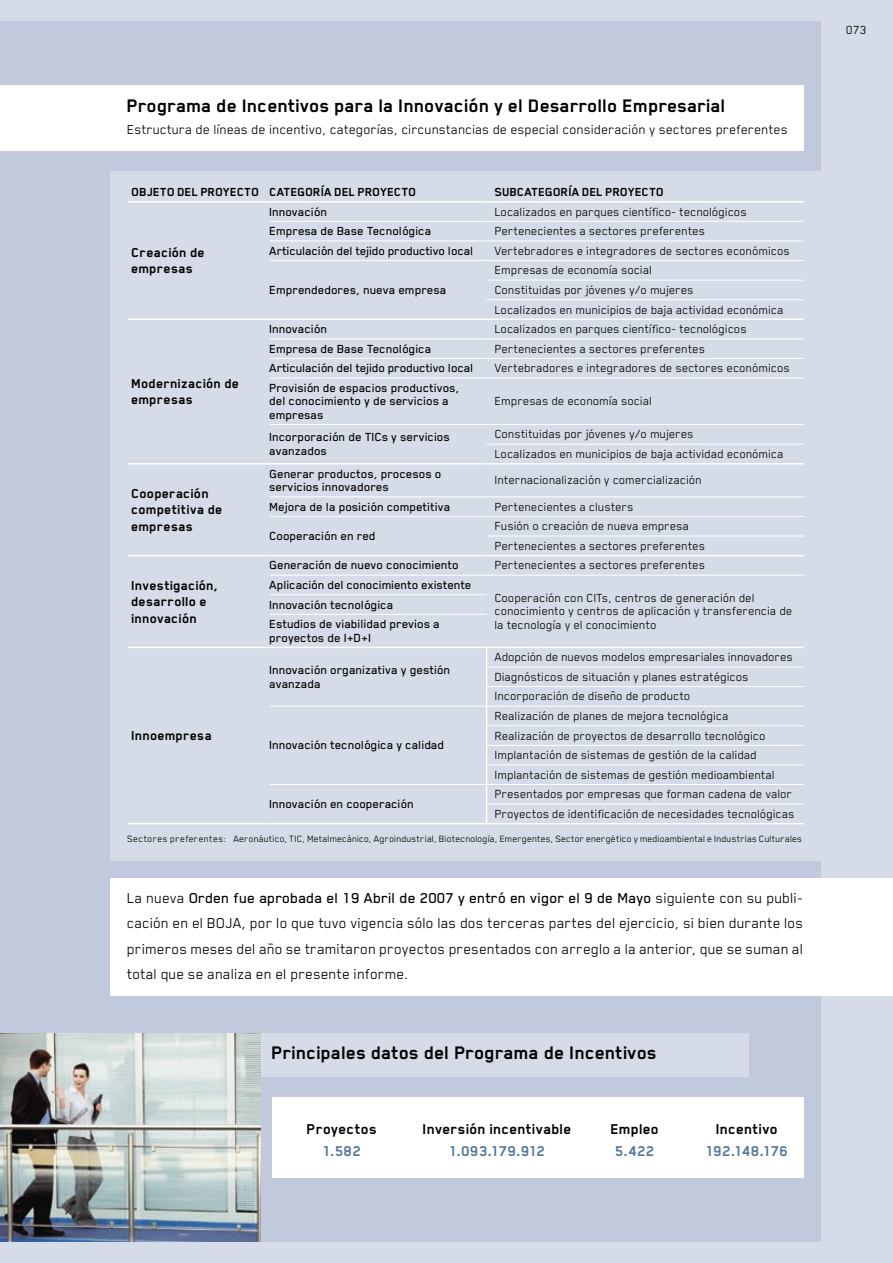
<style>
.page{position:relative;width:893px;height:1263px;background:#d5dbe7}
.page>*{position:absolute;margin:0;border:0;box-sizing:border-box;transform-origin:0 0}
.t1{font:700 21px "Blender";color:#000}
.t2{font:16.5px/25.5px "Blender";color:#000;text-align:justify}
.t3{font:700 16.5px "Blender";letter-spacing:.005em;color:#000}
.t4{font:700 16.5px "Blender";letter-spacing:.01em;color:#5777a0}
.t5{font:700 16.5px "Blender";letter-spacing:-.02em;color:#5777a0}
.t6{font:700 15px/16.5px "Blender";letter-spacing:.01em;color:#000}
.t7{font:15px "Blender";color:#000}
.t8{font:13.5px/19.5px "Blender";color:#000}
.t9{font:500 13.5px/13.5px "Blender";color:#000}
.t10{font:700 13.5px "Blender";letter-spacing:-.01em;color:#000}
.t11{font:10.5px "Blender";letter-spacing:.005em;color:#000}
.s1{font-weight:500}
</style>
<div class="page">
<div style="left:0;top:21px;width:821px;height:1221px;background:#c0cadc"></div>
<div style="left:111px;top:171px;width:782px;height:689px;background:#d5dbe7"></div>
<div style="left:0;top:85px;width:804px;height:66px;background:#fff"></div>
<div style="left:0;top:1033px;width:748px;height:43px;background:#d5dbe7"></div>
<div style="left:111px;top:878px;width:782px;height:118px;background:#fff"></div>
<div style="left:272px;top:1097px;width:532px;height:81px;background:#fff"></div>
<img style="left:0;top:1033px;width:260px;height:208px">
<hr style="left:128px;top:201px;width:142px;height:1px;background:#fff">
<hr style="left:270px;top:201px;width:217px;height:1px;background:#fff">
<hr style="left:487px;top:201px;width:317px;height:1px;background:#fff">
<hr style="left:270px;top:221px;width:217px;height:1px;background:#fff">
<hr style="left:487px;top:221px;width:317px;height:1px;background:#fff">
<hr style="left:270px;top:241px;width:217px;height:1px;background:#fff">
<hr style="left:487px;top:241px;width:317px;height:1px;background:#fff">
<hr style="left:270px;top:260px;width:217px;height:1px;background:#fff">
<hr style="left:487px;top:260px;width:317px;height:1px;background:#fff">
<hr style="left:487px;top:280px;width:317px;height:1px;background:#fff">
<hr style="left:487px;top:299px;width:317px;height:1px;background:#fff">
<hr style="left:128px;top:318px;width:142px;height:2px;background:#fff">
<hr style="left:270px;top:318px;width:217px;height:2px;background:#fff">
<hr style="left:487px;top:318px;width:317px;height:2px;background:#fff">
<hr style="left:270px;top:338px;width:217px;height:1px;background:#fff">
<hr style="left:487px;top:338px;width:317px;height:1px;background:#fff">
<hr style="left:270px;top:358px;width:217px;height:1px;background:#fff">
<hr style="left:487px;top:358px;width:317px;height:1px;background:#fff">
<hr style="left:270px;top:378px;width:217px;height:1px;background:#fff">
<hr style="left:487px;top:378px;width:317px;height:1px;background:#fff">
<hr style="left:270px;top:424px;width:217px;height:1px;background:#fff">
<hr style="left:487px;top:424px;width:317px;height:1px;background:#fff">
<hr style="left:487px;top:444px;width:317px;height:1px;background:#fff">
<hr style="left:128px;top:463px;width:142px;height:1px;background:#fff">
<hr style="left:270px;top:463px;width:217px;height:1px;background:#fff">
<hr style="left:487px;top:463px;width:317px;height:1px;background:#fff">
<hr style="left:270px;top:496px;width:217px;height:1px;background:#fff">
<hr style="left:487px;top:496px;width:317px;height:1px;background:#fff">
<hr style="left:270px;top:516px;width:217px;height:1px;background:#fff">
<hr style="left:487px;top:516px;width:317px;height:1px;background:#fff">
<hr style="left:487px;top:536px;width:317px;height:1px;background:#fff">
<hr style="left:128px;top:555px;width:142px;height:1px;background:#fff">
<hr style="left:270px;top:555px;width:217px;height:1px;background:#fff">
<hr style="left:487px;top:555px;width:317px;height:1px;background:#fff">
<hr style="left:270px;top:575px;width:217px;height:1px;background:#fff">
<hr style="left:487px;top:575px;width:317px;height:1px;background:#fff">
<hr style="left:270px;top:594px;width:217px;height:1px;background:#fff">
<hr style="left:270px;top:614px;width:217px;height:1px;background:#fff">
<hr style="left:128px;top:647px;width:142px;height:1px;background:#fff">
<hr style="left:128px;top:823px;width:142px;height:1px;background:#fff">
<hr style="left:270px;top:647px;width:217px;height:1px;background:#fff">
<hr style="left:487px;top:647px;width:317px;height:1px;background:#fff">
<hr style="left:487px;top:667px;width:317px;height:1px;background:#fff">
<hr style="left:487px;top:686px;width:317px;height:1px;background:#fff">
<hr style="left:270px;top:706px;width:217px;height:1px;background:#fff">
<hr style="left:487px;top:706px;width:317px;height:1px;background:#fff">
<hr style="left:487px;top:725px;width:317px;height:1px;background:#fff">
<hr style="left:487px;top:745px;width:317px;height:1px;background:#fff">
<hr style="left:487px;top:764px;width:317px;height:1px;background:#fff">
<hr style="left:270px;top:784px;width:217px;height:1px;background:#fff">
<hr style="left:270px;top:823px;width:217px;height:1px;background:#fff">
<hr style="left:487px;top:784px;width:317px;height:1px;background:#fff">
<hr style="left:487px;top:804px;width:317px;height:1px;background:#fff">
<svg style="left:486px;top:648px;width:1px;height:175px"></svg>
<hr style="left:487px;top:823px;width:317px;height:1px;background:#fff">
<h1 class="t1" style="left:128px;top:94px;width:600px">Programa de Incentivos para la Innovación y el Desarrollo Empresarial</h1>
<p class="t7" style="left:128px;top:121px;width:662px">Estructura de líneas de incentivo, categorías, circunstancias de especial consideración y sectores preferentes</p>
<p class="t10" style="left:132px;top:185px;width:287px">OBJETO DEL PROYECTO CATEGORÍA DEL PROYECTO</p>
<p class="t10" style="left:495px;top:185px;width:171px">SUBCATEGORÍA DEL PROYECTO</p>
<p class="t6" style="left:132px;top:244px;width:75px">Creación de empresas</p>
<p class="t6" style="left:132px;top:375px;width:109px">Modernización de empresas</p>
<p class="t6" style="left:132px;top:485px;width:93px">Cooperación competitiva de empresas</p>
<p class="t6" style="left:132px;top:576px;width:88px">Investigación, desarrollo e innovación</p>
<p class="t6" style="left:132px;top:727px;width:82px">Innoempresa</p>
<p class="t9" style="left:270px;top:204px;width:59px">Innovación</p>
<p class="t8" style="left:495px;top:201px;width:254px">Localizados en parques científico- tecnológicos</p>
<p class="t9" style="left:270px;top:224px;width:164px">Empresa de Base Tecnológica</p>
<p class="t8" style="left:495px;top:221px;width:212px">Pertenecientes a sectores preferentes</p>
<p class="t9" style="left:270px;top:243px;width:206px">Articulación del tejido productivo local</p>
<p class="t8" style="left:495px;top:240px;width:297px">Vertebradores e integradores de sectores económicos</p>
<p class="t9" style="left:270px;top:283px;width:179px">Emprendedores, nueva empresa</p>
<p class="t8" style="left:495px;top:260px;width:290px">Empresas de economía social<br>Constituidas por jóvenes y/o mujeres<br>Localizados en municipios de baja actividad económica</p>
<p class="t9" style="left:270px;top:322px;width:59px">Innovación</p>
<p class="t8" style="left:495px;top:319px;width:254px">Localizados en parques científico- tecnológicos</p>
<p class="t9" style="left:270px;top:341px;width:164px">Empresa de Base Tecnológica</p>
<p class="t8" style="left:495px;top:338px;width:212px">Pertenecientes a sectores preferentes</p>
<p class="t9" style="left:270px;top:361px;width:206px">Articulación del tejido productivo local</p>
<p class="t8" style="left:495px;top:358px;width:297px">Vertebradores e integradores de sectores económicos</p>
<p class="t9" style="left:270px;top:380px;width:192px">Provisión de espacios productivos, del conocimiento y de servicios a empresas</p>
<p class="t8" style="left:495px;top:391px;width:159px">Empresas de economía social</p>
<p class="t9" style="left:270px;top:430px;width:182px">Incorporación de TICs y servicios avanzados</p>
<p class="t8" style="left:495px;top:424px;width:290px">Constituidas por jóvenes y/o mujeres<br>Localizados en municipios de baja actividad económica</p>
<p class="t9" style="left:270px;top:466px;width:174px">Generar productos, procesos o servicios innovadores</p>
<p class="t8" style="left:495px;top:470px;width:209px">Internacionalización y comercialización</p>
<p class="t9" style="left:270px;top:499px;width:183px">Mejora de la posición competitiva</p>
<p class="t8" style="left:495px;top:496px;width:141px">Pertenecientes a clusters</p>
<p class="t9" style="left:270px;top:529px;width:108px">Cooperación en red</p>
<p class="t8" style="left:495px;top:516px;width:212px">Fusión o creación de nueva empresa<br>Pertenecientes a sectores preferentes</p>
<p class="t9" style="left:270px;top:558px;width:191px">Generación de nuevo conocimiento</p>
<p class="t8" style="left:495px;top:555px;width:212px">Pertenecientes a sectores preferentes</p>
<p class="t9" style="left:270px;top:578px;width:204px">Aplicación del conocimiento existente</p>
<p class="t8" style="left:495px;top:590px;width:299px;line-height:13.5px">Cooperación con CITs, centros de generación del conocimiento y centros de aplicación y transferencia de la tecnología y el conocimiento</p>
<p class="t9" style="left:270px;top:594px;width:172px;line-height:19.5px">Innovación tecnológica<br>Estudios de viabilidad previos a</p>
<p class="t9" style="left:270px;top:630px;width:103px">proyectos de I+D+I</p>
<p class="t9" style="left:270px;top:663px;width:182px">Innovación organizativa y gestión avanzada</p>
<p class="t9" style="left:270px;top:738px;width:176px">Innovación tecnológica y calidad</p>
<p class="t8" style="left:495px;top:647px;width:300px">Adopción de nuevos modelos empresariales innovadores<br>Diagnósticos de situación y planes estratégicos<br>Incorporación de diseño de producto</p>
<p class="t8" style="left:495px;top:706px;width:282px">Realización de planes de mejora tecnológica Realización de proyectos de desarrollo tecnológico Implantación de sistemas de gestión de la calidad Implantación de sistemas de gestión medioambiental</p>
<p class="t9" style="left:270px;top:797px;width:146px">Innovación en cooperación</p>
<p class="t8" style="left:495px;top:784px;width:302px">Presentados por empresas que forman cadena de valor<br>Proyectos de identificación de necesidades tecnológicas</p>
<p class="t11" style="left:128px;top:833px;width:676px">Sectores preferentes: Aeronáutico, TIC, Metalmecánico, Agroindustrial, Biotecnología, Emergentes, Sector energético y medioambiental e Industrias Culturales</p>
<p class="t2" style="left:128px;top:884px;width:678px">La nueva <span class="s1">Orden fue aprobada el 19 Abril de 2007 y entró en vigor el 9 de Mayo</span> siguiente con su publi&shy;cación en el BOJA, por lo que tuvo vigencia sólo las dos terceras partes del ejercicio, si bien durante los primeros meses del año se tramitaron proyectos presentados con arreglo a la anterior, que se suman al total que se analiza en el presente informe.</p>
<h1 class="t1" style="left:272px;top:1042px;width:387px">Principales datos del Programa de Incentivos</h1>
<p class="t3" style="left:307px;top:1120px;width:72px">Proyectos</p>
<p class="t3" style="left:423px;top:1120px;width:150px">Inversión incentivable</p>
<p class="t3" style="left:611px;top:1120px;width:50px">Empleo</p>
<p class="t3" style="left:716px;top:1120px;width:64px">Incentivo</p>
<p class="t4" style="left:323px;top:1142px;width:40px">1.582</p>
<p class="t4" style="left:449px;top:1142px;width:98px">1.093.179.912</p>
<p class="t4" style="left:615px;top:1142px;width:41px">5.422</p>
<p class="t5" style="left:706px;top:1142px;width:84px">192.148.176</p>
<p class="t8" style="left:847px;top:19px;width:22px">073</p>
</div>
